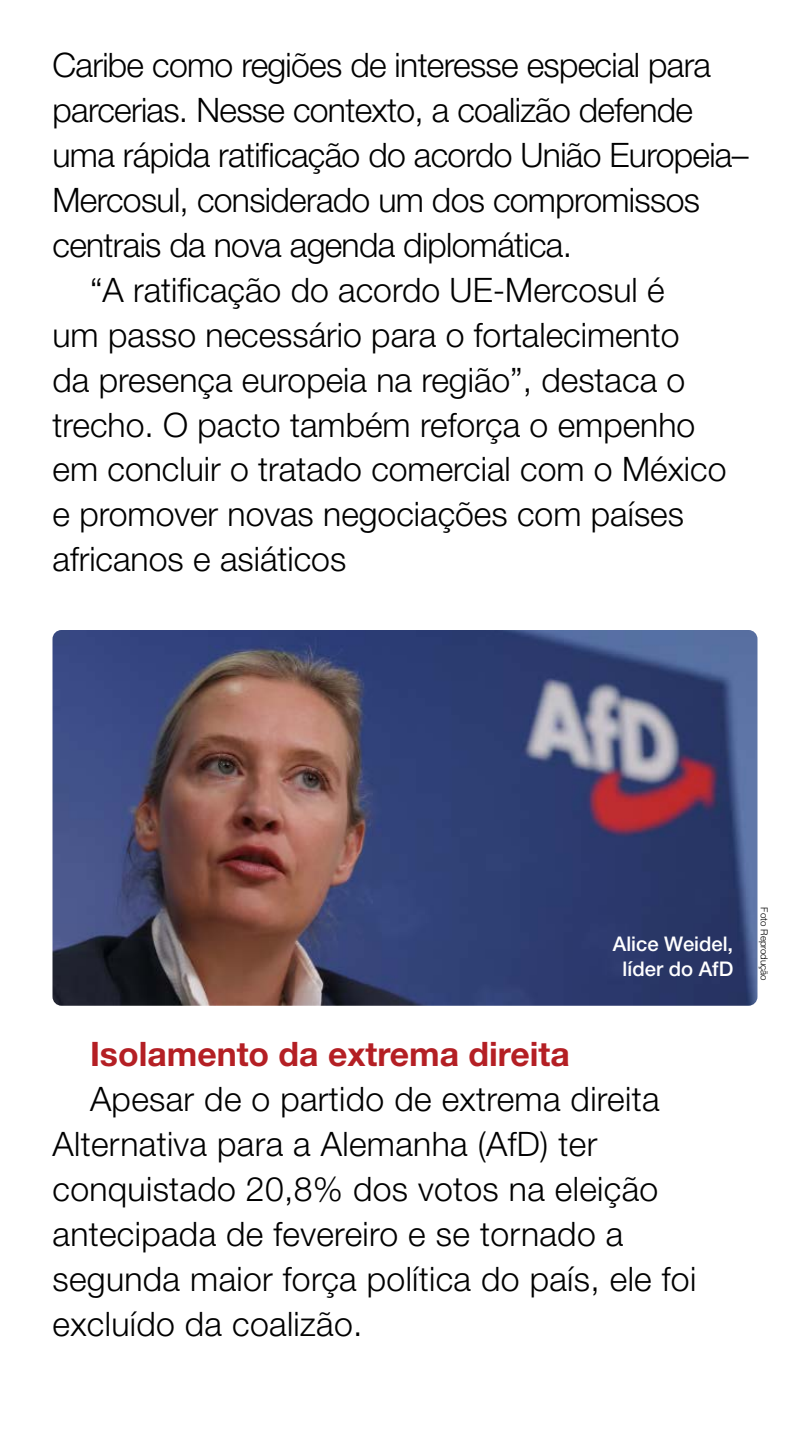
<style>
.page{position:relative;width:810px;height:1440px;background:#fff}
.page>*{position:absolute;margin:0;border:0;box-sizing:border-box;transform-origin:0 0}
.t1{font:300 33.75px/45px "Helvetica Neue LT Std";color:#000}
.t2{font:300 33.75px "Helvetica Neue LT Std";letter-spacing:-.02em;color:#000}
.t3{font:700 33.75px "Helvetica Neue LT Std";color:#b41f24}
.t4{font:500 20.25px/24.3px "Helvetica Neue LT Std";color:#fff;text-align:center}
.t5{font:300 9.75px "Helvetica Neue LT Std";color:#000}
</style>
<div class="page">
<img style="left:52px;top:630px;width:706px;height:376px">
<p class="t2" style="left:52px;top:44px;width:660px">Caribe como regiões de interesse especial para</p>
<p class="t2" style="left:52px;top:89px;width:642px">parcerias. Nesse contexto, a coalizão defende</p>
<p class="t2" style="left:52px;top:134px;width:698px">uma rápida ratificação do acordo União Europeia–</p>
<p class="t2" style="left:52px;top:179px;width:649px">Mercosul, considerado um dos compromissos</p>
<p class="t2" style="left:52px;top:224px;width:521px">centrais da nova agenda diplomática.</p>
<p class="t1" style="left:90px;top:266px;width:576px">“A ratificação do acordo UE-Mercosul é</p>
<p class="t1" style="left:52px;top:311px;width:629px">um passo necessário para o fortalecimento</p>
<p class="t1" style="left:52px;top:356px;width:634px">da presença europeia na região”, destaca o</p>
<p class="t1" style="left:52px;top:401px;width:644px">trecho. O pacto também reforça o empenho</p>
<p class="t1" style="left:52px;top:446px;width:676px">em concluir o tratado comercial com o México</p>
<p class="t1" style="left:52px;top:491px;width:633px">e promover novas negociações com países</p>
<p class="t1" style="left:52px;top:536px;width:295px">africanos e asiáticos</p>
<p class="t4" style="left:613px;top:932px;width:122px">Alice Weidel, líder do AfD</p>
<p class="t3" style="left:90px;top:1034px;width:481px">Isolamento da extrema direita</p>
<p class="t1" style="left:52px;top:1076px;width:645px;text-indent:38px">Apesar de o partido de extrema direita Alternativa para a Alemanha (AfD) ter conquistado 20,8% dos votos na eleição antecipada de fevereiro e se tornado a segunda maior força política do país, ele foi excluído da coalizão.</p>
<p class="t5" style="left:770px;top:907px;width:75px;rotate:90deg">Foto Reprodução</p>
</div>
